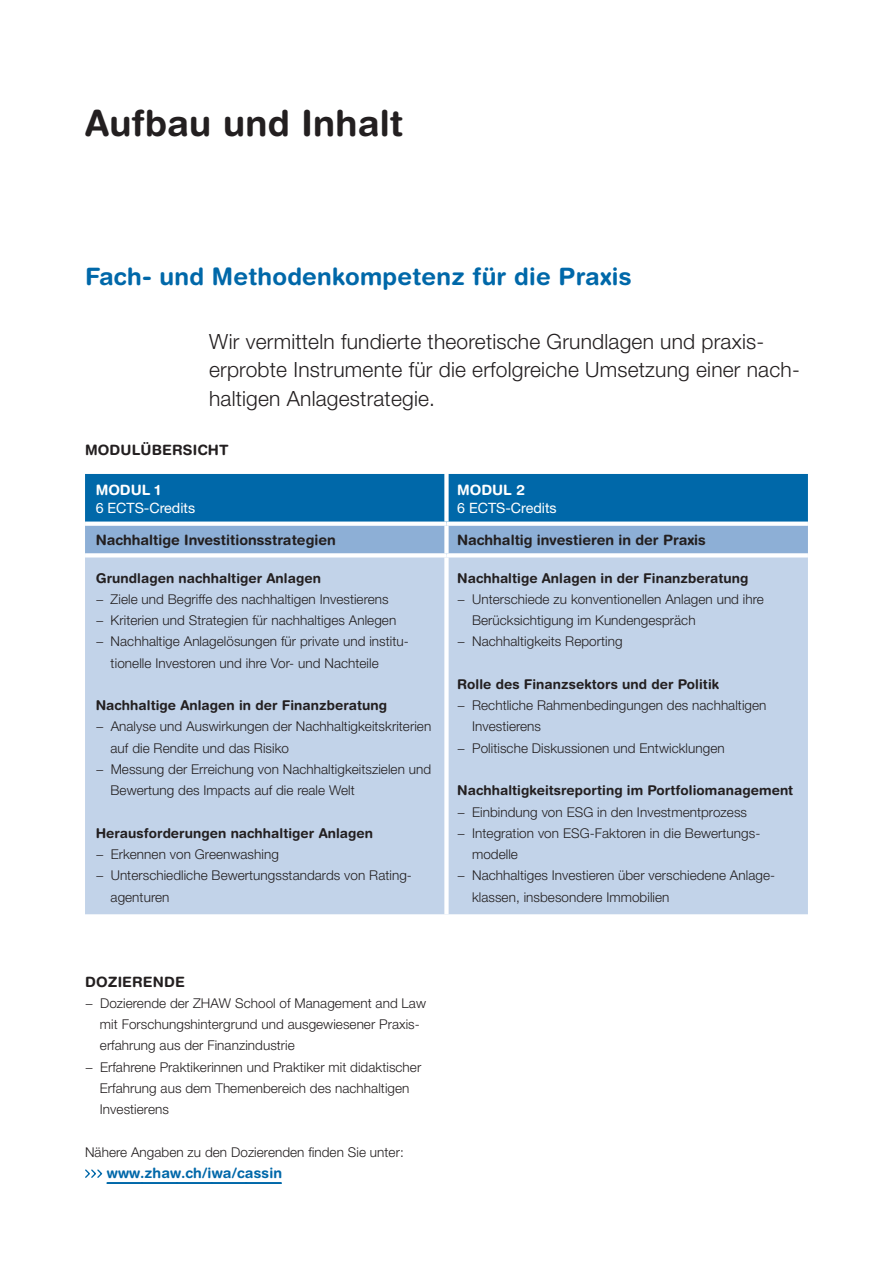
<style>
.page{position:relative;width:893px;height:1263px;background:#fff}
.page>*{position:absolute;margin:0;border:0;box-sizing:border-box;transform-origin:0 0}
.t1{font:700 36px "Helvetica Rounded LT Std";letter-spacing:.005em;color:#231f20}
.t2{font:700 24px "Helvetica Rounded LT Std";letter-spacing:.01em;color:#0068a9}
.t3{font:300 21px/28.5px "Helvetica Neue LT Pro";letter-spacing:.01em;color:#231f20}
.t4{font:700 14.25px "Helvetica Rounded LT Std";color:#231f20}
.t5{font:14.25px "Helvetica Neue LT Pro";color:#fff}
.t6{font:700 14.25px "Helvetica Rounded LT Std";letter-spacing:.01em;color:#0068a9}
.t7{font:700 14.25px "Helvetica Rounded LT Std";color:#fff}
.t8{font:300 13.5px "Helvetica Neue LT Pro";letter-spacing:.005em;color:#231f20}
.t9{font:700 13.5px "Helvetica Rounded LT Std";letter-spacing:.005em;color:#231f20}
</style>
<div class="page">
<svg style="left:85px;top:474px;width:723px;height:79px;background:#3381b9"></svg>
<div style="left:85px;top:557px;width:723px;height:357px;background:#c2d3e9"></div>
<div style="left:444px;top:474px;width:5px;height:47px;background:#fff"></div>
<div style="left:85px;top:521px;width:361px;height:5px;background:#fff"></div>
<div style="left:446px;top:521px;width:362px;height:5px;background:#fff"></div>
<div style="left:444px;top:526px;width:5px;height:27px;background:#fff"></div>
<svg style="left:85px;top:553px;width:361px;height:1px"></svg>
<svg style="left:446px;top:553px;width:362px;height:4px"></svg>
<div style="left:444px;top:557px;width:5px;height:357px;background:#fff"></div>
<svg style="left:85px;top:1169px;width:196px;height:15px"></svg>
<h1 class="t1" style="left:85px;top:101px;width:320px">Aufbau und Inhalt</h1>
<h2 class="t2" style="left:85px;top:262px;width:548px">Fach- und Methodenkompetenz für die Praxis</h2>
<h3 class="t3" style="left:209px;top:327px;width:592px">Wir vermitteln fundierte theoretische Grundlagen und praxis&shy;erprobte Instrumente für die erfolgreiche Umsetzung einer nach&shy;haltigen Anlagestrategie.</h3>
<p class="t4" style="left:85px;top:441px;width:145px">MODULÜBERSICHT</p>
<p class="t7" style="left:96px;top:481px;width:67px">MODUL 1</p>
<p class="t5" style="left:96px;top:499px;width:101px">6 ECTS-Credits</p>
<p class="t7" style="left:457px;top:481px;width:69px">MODUL 2</p>
<p class="t5" style="left:457px;top:499px;width:101px">6 ECTS-Credits</p>
<p class="t4" style="left:96px;top:531px;width:242px">Nachhaltige Investitionsstrategien</p>
<p class="t4" style="left:457px;top:531px;width:250px">Nachhaltig investieren in der Praxis</p>
<p class="t9" style="left:96px;top:570px;width:227px">Grundlagen nachhaltiger Anlagen</p>
<p class="t8" style="left:96px;top:591px;width:294px">− Ziele und Begriffe des nachhaltigen Investierens</p>
<p class="t8" style="left:96px;top:612px;width:302px">− Kriterien und Strategien für nachhaltiges Anlegen</p>
<p class="t8" style="left:96px;top:633px;width:315px">− Nachhaltige Anlagelösungen für private und institu-</p>
<p class="t8" style="left:111px;top:655px;width:270px">tionelle Investoren und ihre Vor- und Nachteile</p>
<p class="t9" style="left:96px;top:697px;width:293px">Nachhaltige Anlagen in der Finanzberatung</p>
<p class="t8" style="left:96px;top:718px;width:337px">− Analyse und Auswirkungen der Nachhaltigkeitskriterien</p>
<p class="t8" style="left:111px;top:740px;width:180px">auf die Rendite und das Risiko</p>
<p class="t8" style="left:96px;top:761px;width:337px">− Messung der Erreichung von Nachhaltigkeitszielen und</p>
<p class="t8" style="left:111px;top:782px;width:246px">Bewertung des Impacts auf die reale Welt</p>
<p class="t9" style="left:96px;top:825px;width:279px">Herausforderungen nachhaltiger Anlagen</p>
<p class="t8" style="left:96px;top:846px;width:185px">− Erkennen von Greenwashing</p>
<p class="t8" style="left:96px;top:867px;width:318px">− Unterschiedliche Bewertungsstandards von Rating-</p>
<p class="t8" style="left:111px;top:888px;width:60px">agenturen</p>
<p class="t9" style="left:457px;top:570px;width:293px">Nachhaltige Anlagen in der Finanzberatung</p>
<p class="t8" style="left:457px;top:591px;width:308px">− Unterschiede zu konventionellen Anlagen und ihre</p>
<p class="t8" style="left:472px;top:612px;width:225px">Berücksichtigung im Kundengespräch</p>
<p class="t8" style="left:457px;top:633px;width:167px">− Nachhaltigkeits Reporting</p>
<p class="t9" style="left:457px;top:676px;width:263px">Rolle des Finanzsektors und der Politik</p>
<p class="t8" style="left:457px;top:697px;width:311px">− Rechtliche Rahmenbedingungen des nachhaltigen</p>
<p class="t8" style="left:472px;top:718px;width:70px">Investierens</p>
<p class="t8" style="left:457px;top:740px;width:269px">− Politische Diskussionen und Entwicklungen</p>
<p class="t9" style="left:457px;top:782px;width:338px">Nachhaltigkeitsreporting im Portfoliomanagement</p>
<p class="t8" style="left:457px;top:803px;width:291px">− Einbindung von ESG in den Investmentprozess</p>
<p class="t8" style="left:457px;top:825px;width:305px">− Integration von ESG-Faktoren in die Bewertungs-</p>
<p class="t8" style="left:472px;top:846px;width:47px">modelle</p>
<p class="t8" style="left:457px;top:867px;width:319px">− Nachhaltiges Investieren über verschiedene Anlage-</p>
<p class="t8" style="left:472px;top:888px;width:199px">klassen, insbesondere Immobilien</p>
<p class="t4" style="left:85px;top:973px;width:101px">DOZIERENDE</p>
<p class="t8" style="left:85px;top:995px;width:342px">− Dozierende der ZHAW School of Management and Law</p>
<p class="t8" style="left:100px;top:1016px;width:321px">mit Forschungshintergrund und ausgewiesener Praxis-</p>
<p class="t8" style="left:100px;top:1037px;width:196px">erfahrung aus der Finanzindustrie</p>
<p class="t8" style="left:85px;top:1058px;width:338px">− Erfahrene Praktikerinnen und Praktiker mit didaktischer</p>
<p class="t8" style="left:100px;top:1080px;width:311px">Erfahrung aus dem Themenbereich des nachhaltigen</p>
<p class="t8" style="left:100px;top:1101px;width:70px">Investierens</p>
<p class="t8" style="left:85px;top:1143px;width:320px">Nähere Angaben zu den Dozierenden finden Sie unter:</p>
<p class="t6" style="left:107px;top:1164px;width:177px">www.zhaw.ch/iwa/cassin</p>
</div>
